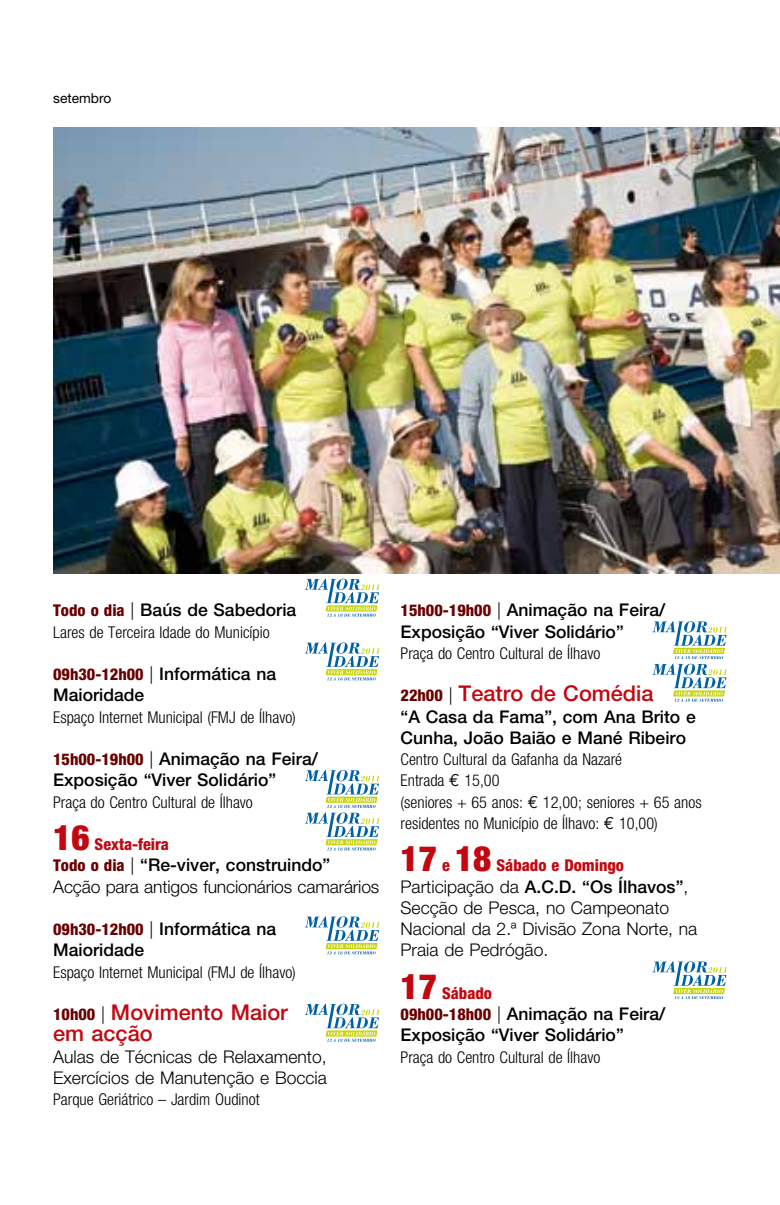
<style>
.page{position:relative;width:780px;height:1205px;background:#fff}
.page>*{position:absolute;margin:0;border:0;box-sizing:border-box;transform-origin:0 0}
.t1{font:500 21.75px/21.2px "Helvetica Neue";color:#c30710}
.t2{font:500 17.5px/21.2px "Helvetica Neue";color:#000}
.t3{font:300 17.5px/21.2px "Helvetica Neue";color:#000}
.t4{font:300 condensed 16.25px/21.2px "Helvetica Neue";color:#000}
.t5{font:800 condensed 16.25px "Helvetica Neue";color:#c30710}
.t6{font:13.75px "Helvetica Neue";color:#000}
.s1{font-weight:800;font-stretch:condensed;font-size:16.25px;color:#680001}
.s2{font-weight:300}
.s3{font-weight:900;font-size:35px}
.s4{font-weight:500}
.s5{font-weight:300;font-size:17.5px;color:#000}
.s6{font-family:"Euro Mono";font-weight:400;font-stretch:normal;font-size:17.5px}
</style>
<div class="page">
<img style="left:53px;top:128px;width:727px;height:446px">
<svg style="left:305px;top:579px;width:74px;height:37px"></svg>
<svg style="left:305px;top:642px;width:74px;height:38px"></svg>
<svg style="left:305px;top:770px;width:74px;height:80px"></svg>
<svg style="left:305px;top:916px;width:74px;height:38px"></svg>
<svg style="left:305px;top:1004px;width:74px;height:37px"></svg>
<svg style="left:652px;top:621px;width:74px;height:80px"></svg>
<svg style="left:652px;top:961px;width:74px;height:38px"></svg>
<p class="t6" style="left:53px;top:90px;width:60px">setembro</p>
<p class="t2" style="left:53px;top:599px;width:245px"><span class="s1">Todo o dia</span> <span class="s2">|</span> Baús de Sabedoria</p>
<p class="t4" style="left:53px;top:621px;width:218px">Lares de Terceira Idade do Município</p>
<p class="t2" style="left:53px;top:663px;width:225px"><span class="s1">09h30-12h00</span> <span class="s2">|</span> Informática na<br>Maioridade</p>
<p class="t4" style="left:53px;top:706px;width:244px">Espaço Internet Municipal (FMJ de Ílhavo)</p>
<p class="t2" style="left:53px;top:748px;width:266px"><span class="s1">15h00-19h00</span> <span class="s2">|</span> Animação na Feira/<br>Exposição “Viver Solidário”</p>
<p class="t4" style="left:53px;top:791px;width:201px">Praça do Centro Cultural de Ílhavo</p>
<p class="t5" style="left:53px;top:834px;width:117px"><span class="s3">16</span> Sexta-feira</p>
<p class="t3" style="left:53px;top:854px;width:328px"><span class="s1">Todo o dia</span> | <span class="s4">“Re-viver, construindo”<br></span>Acção para antigos funcionários camarários</p>
<p class="t2" style="left:53px;top:918px;width:225px"><span class="s1">09h30-12h00</span> <span class="s2">|</span> Informática na<br>Maioridade</p>
<p class="t4" style="left:53px;top:961px;width:244px">Espaço Internet Municipal (FMJ de Ílhavo)</p>
<h1 class="t1" style="left:53px;top:1001px;width:236px"><span class="s1">10h00</span> <span class="s5">|</span> Movimento Maior em acção</h1>
<p class="t3" style="left:53px;top:1045px;width:275px">Aulas de Técnicas de Relaxamento,<br>Exercícios de Manutenção e Boccia</p>
<p class="t4" style="left:53px;top:1089px;width:208px">Parque Geriátrico – Jardim Oudinot</p>
<p class="t2" style="left:400px;top:599px;width:266px"><span class="s1">15h00-19h00</span> <span class="s2">|</span> Animação na Feira/<br>Exposição “Viver Solidário”</p>
<p class="t4" style="left:400px;top:642px;width:201px">Praça do Centro Cultural de Ílhavo</p>
<h1 class="t1" style="left:400px;top:683px;width:254px"><span class="s1">22h00</span> <span class="s5">|</span> Teatro de Comédia</h1>
<p class="t2" style="left:400px;top:705px;width:297px">“A Casa da Fama”, com Ana Brito e<br>Cunha, João Baião e Mané Ribeiro</p>
<p class="t4" style="left:400px;top:749px;width:302px">Centro Cultural da Gafanha da Nazaré<br>Entrada <span class="s6">E</span> 15,00<br>(seniores + 65 anos: <span class="s6">E</span> 12,00; seniores + 65 anos residentes no Município de Ílhavo: <span class="s6">E</span> 10,00)</p>
<p class="t5" style="left:400px;top:855px;width:225px"><span class="s3">17</span> e <span class="s3">18</span> Sábado e Domingo</p>
<p class="t3" style="left:400px;top:875px;width:298px">Participação da <span class="s4">A.C.D. “Os Ílhavos”</span>,<br>Secção de Pesca, no Campeonato<br>Nacional da 2.ª Divisão Zona Norte, na<br>Praia de Pedrógão.</p>
<p class="t5" style="left:400px;top:983px;width:93px"><span class="s3">17</span> Sábado</p>
<p class="t2" style="left:400px;top:1003px;width:266px"><span class="s1">09h00-18h00</span> <span class="s2">|</span> Animação na Feira/<br>Exposição “Viver Solidário”</p>
<p class="t4" style="left:400px;top:1046px;width:201px">Praça do Centro Cultural de Ílhavo</p>
</div>
